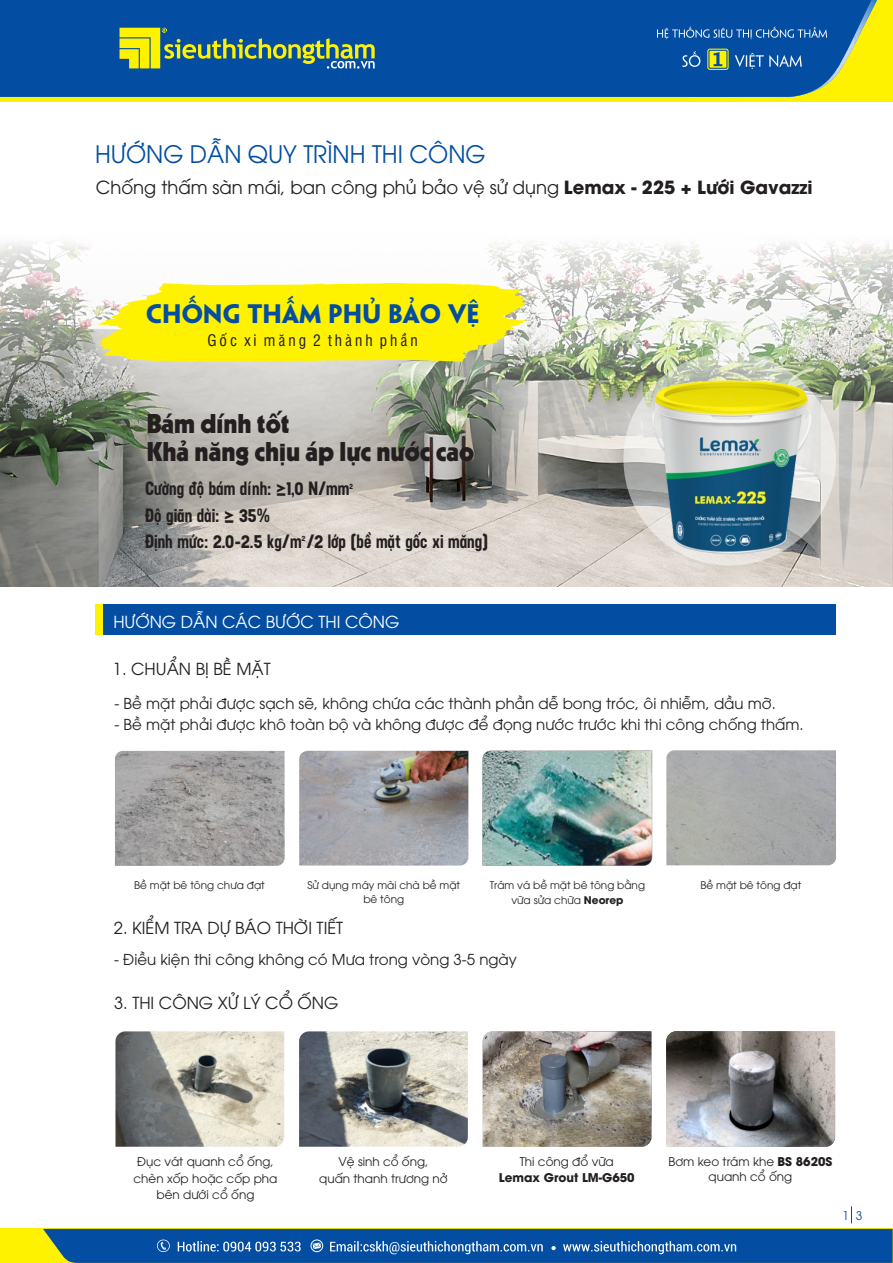
<style>
.page{position:relative;width:893px;height:1263px;background:#fff}
.page>*{position:absolute;margin:0;border:0;box-sizing:border-box;transform-origin:0 0}
.t1{font:33px/27.9px "SVN Internation";color:#231f20}
.t2{font:24px "UTM Avo";color:#034ea2}
.t3{font:700 24px "UTM Penumbra";color:#034ea2}
.t4{font:700 19.2px/26.4px "SVN Neusa";color:#231f20}
.t5{font:18px "UTM Avo";color:#231f20}
.t6{font:16.5px "UTM Avo";color:#231f20}
.t7{font:16.5px "UTM Avo";color:#fff}
.t8{font:15.45px "UTM Swiss Condensed";letter-spacing:.195em;color:#231f20}
.t9{font:15px "UTM Avo";color:#231f20}
.t10{font:12px/16.4px "UTM Avo";color:#231f20;text-align:center}
.t11{font:700 12px "UTM Avo";color:#231f20}
.t12{font:12px "UTM Avo";color:#034ea2}
.t13{font:10.5px/13.2px "UTM Avo";color:#231f20;text-align:center}
.t14{font:700 7.8px "SVN Neusa";color:#231f20}
.s1{font-weight:700}
</style>
<div class="page">
<img style="left:0;top:243px;width:892px;height:343px">
<svg style="left:851px;top:1206px;width:1px;height:17px"></svg>
<div style="left:95px;top:604px;width:741px;height:31px;background:#034ea2"></div>
<div style="left:95px;top:604px;width:8px;height:31px;background:#fff200"></div>
<svg style="left:97px;top:283px;width:431px;height:79px;background:#f9ee1f"></svg>
<img style="left:115px;top:1031px;width:169px;height:116px">
<img style="left:299px;top:1031px;width:169px;height:115px">
<img style="left:483px;top:1031px;width:168px;height:116px">
<img style="left:666px;top:1031px;width:169px;height:116px">
<img style="left:299px;top:751px;width:169px;height:114px">
<img style="left:666px;top:750px;width:170px;height:115px">
<img style="left:115px;top:751px;width:170px;height:115px">
<img style="left:483px;top:751px;width:169px;height:114px">
<div style="left:0;top:1229px;width:893px;height:34px;background:#fff200"></div>
<svg style="left:43px;top:1229px;width:850px;height:34px;background:#175ca4"></svg>
<div style="left:0;top:0;width:892px;height:102px;background:#fff200"></div>
<div style="left:0;top:0;width:472px;height:97px;background:#034ea2"></div>
<svg style="left:95px;top:25px;width:292px;height:47px"></svg>
<svg style="left:472px;top:0;width:405px;height:97px;background:#195c99"></svg>
<img style="left:623px;top:364px;width:211px;height:201px">
<h2 class="t2" style="left:95px;top:145px;width:392px">HƯỚNG DẪN QUY TRÌNH THI CÔNG</h2>
<p class="t5" style="left:96px;top:181px;width:718px">Chống thấm sàn mái, ban công phủ bảo vệ sử dụng <span class="s1">Lemax - 225 + Lưới Gavazzi</span></p>
<h2 class="t3" style="left:146px;top:301px;width:335px">CHỐNG THẤM PHỦ BẢO VỆ</h2>
<p class="t8" style="left:207px;top:335px;width:212px">Gốc xi măng 2 thành phần</p>
<h1 class="t1" style="left:146px;top:406px;width:329px">Bám dính tốt<br>Khả năng chịu áp lực nước cao</h1>
<p class="t4" style="left:145px;top:477px;width:344px">Cường độ bám dính: ≥1,0 N/mm<br>Độ giãn dài: ≥ 35%<br>Định mức: 2.0-2.5 kg/m /2 lớp (bề mặt gốc xi măng)</p>
<p class="t14" style="left:350px;top:483px;width:5px">2</p>
<p class="t14" style="left:302px;top:535px;width:5px">2</p>
<p class="t7" style="left:113px;top:615px;width:288px">HƯỚNG DẪN CÁC BƯỚC THI CÔNG</p>
<p class="t6" style="left:113px;top:663px;width:159px">1. CHUẨN BỊ BỀ MẶT</p>
<p class="t9" style="left:114px;top:697px;width:663px">- Bề mặt phải được sạch sẽ, không chứa các thành phần dễ bong tróc, ôi nhiễm, dầu mỡ.</p>
<p class="t9" style="left:114px;top:718px;width:691px">- Bề mặt phải được khô toàn bộ và không được để đọng nước trước khi thi công chống thấm.</p>
<p class="t13" style="left:134px;top:880px;width:132px">Bề mặt bê tông chưa đạt</p>
<p class="t13" style="left:700px;top:880px;width:102px">Bề mặt bê tông đạt</p>
<p class="t13" style="left:307px;top:880px;width:154px">Sử dụng máy mài chà bề mặt bê tông</p>
<p class="t13" style="left:490px;top:879px;width:157px;line-height:15.1px">Trám vá bề mặt bê tông bằng vữa sửa chữa <span class="s1">Neorep</span></p>
<p class="t6" style="left:114px;top:921px;width:231px">2. KIỂM TRA DỰ BÁO THỜI TIẾT</p>
<p class="t9" style="left:114px;top:954px;width:404px">- Điều kiện thi công không có Mưa trong vòng 3-5 ngày</p>
<p class="t6" style="left:114px;top:996px;width:226px">3. THI CÔNG XỬ LÝ CỔ ỐNG</p>
<p class="t10" style="left:133px;top:1155px;width:145px">Đục vát quanh cổ ống, chèn xốp hoặc cốp pha bên dưới cổ ống</p>
<p class="t10" style="left:319px;top:1154px;width:130px">Vệ sinh cổ ống,<br>quấn thanh trương nở</p>
<p class="t10" style="left:520px;top:1155px;width:96px">Thi công đổ vữa</p>
<p class="t11" style="left:499px;top:1173px;width:137px">Lemax Grout LM-G650</p>
<p class="t10" style="left:668px;top:1155px;width:165px;line-height:15px">Bơm keo trám khe <span class="s1">BS 8620S </span>quanh cổ ống</p>
<p class="t12" style="left:842px;top:1211px;width:21px">1 3</p>
</div>
